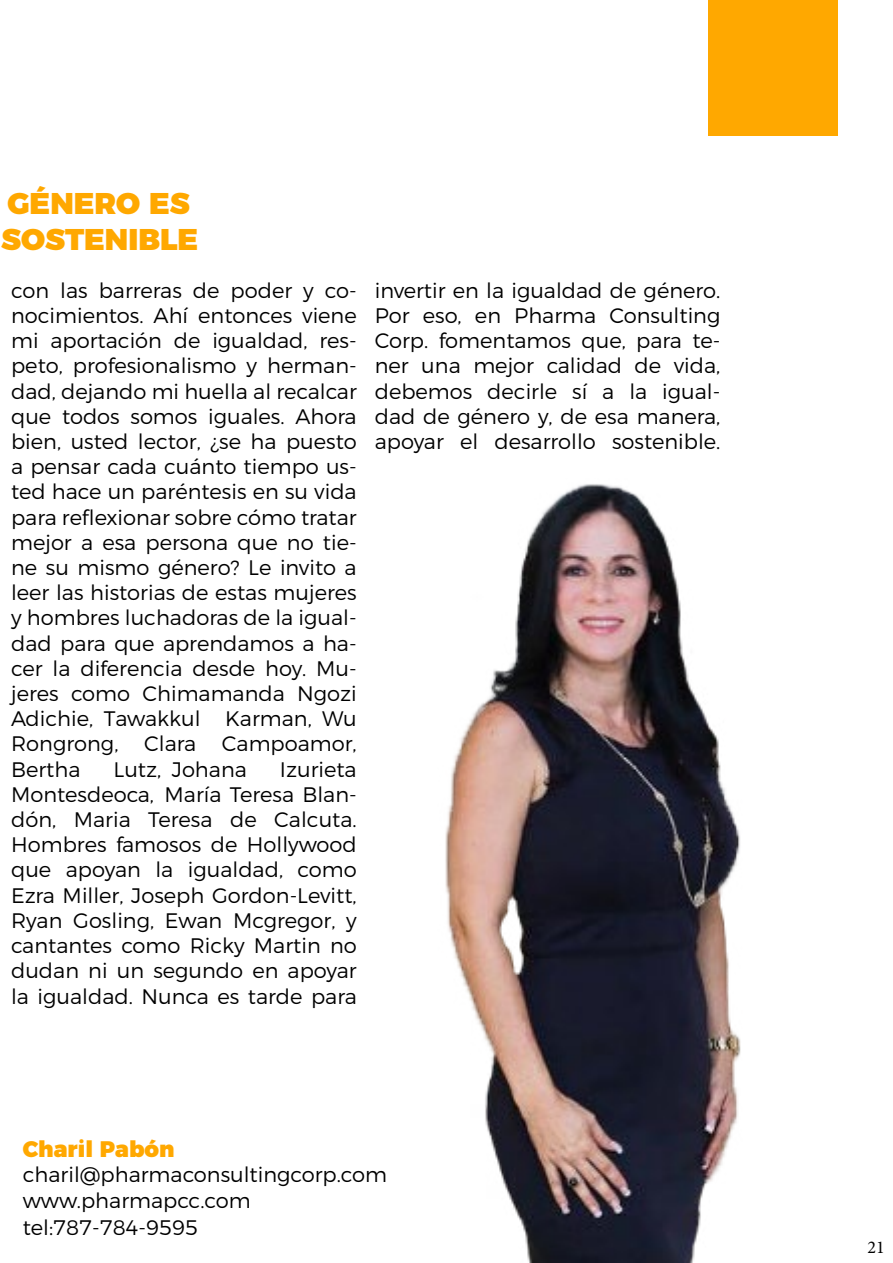
<style>
.page{position:relative;width:893px;height:1263px;background:#fff}
.page>*{position:absolute;margin:0;border:0;box-sizing:border-box;transform-origin:0 0}
.t1{font:900 30px/36px "Montserrat";color:#ffa800}
.t2{font:900 22.5px "Montserrat";color:#ffa800}
.t3{font:300 21px/25.2px "Montserrat";color:#000;text-align:justify}
.t4{font:18px "Minion Pro";color:#000}
</style>
<div class="page">
<div style="left:708px;top:0;width:129px;height:136px;background:#ffa800"></div>
<img style="left:445px;top:484px;width:296px;height:779px">
<h1 class="t1" style="left:1px;top:183px;width:199px">GÉNERO ES<br>SOSTENIBLE</h1>
<p class="t3" style="left:11px;top:276px;width:347px">con las barreras de poder y co&shy;nocimientos. Ahí entonces viene mi aportación de igualdad, res&shy;peto, profesionalismo y herman&shy;dad, dejando mi huella al recalcar que todos somos iguales. Ahora bien, usted lector, ¿se ha puesto a pensar cada cuánto tiempo us&shy;ted hace un paréntesis en su vida para reflexionar sobre cómo tratar mejor a esa persona que no tie&shy;ne su mismo género? Le invito a leer las historias de estas mujeres y hombres luchadoras de la igual&shy;dad para que aprendamos a ha&shy;cer la diferencia desde hoy. Mu&shy;jeres como Chimamanda Ngozi Adichie, Tawakkul Karman, Wu Rongrong, Clara Campoamor, Bertha</p>
<p class="t3" style="left:114px;top:755px;width:135px">Lutz, Johana</p>
<p class="t3" style="left:11px;top:755px;width:347px;text-indent:269px">Izurieta Montesdeoca, María Teresa Blan&shy;dón, Maria Teresa de Calcuta.<br>Hombres famosos de Hollywood que apoyan la igualdad, como Ezra Miller, Joseph Gordon-Levitt, Ryan Gosling, Ewan Mcgregor, y cantantes como Ricky Martin no dudan ni un segundo en apoyar la igualdad. Nunca es tarde para</p>
<p class="t3" style="left:375px;top:276px;width:347px">invertir en la igualdad de género.<br>Por eso, en Pharma Consulting Corp. fomentamos que, para te&shy;ner una mejor calidad de vida, debemos decirle sí a la igual&shy;dad de género y, de esa manera, apoyar el desarrollo sostenible.</p>
<p class="t2" style="left:23px;top:1130px;width:153px">Charil Pabón</p>
<p class="t3" style="left:23px;top:1160px;width:366px;line-height:26.1px;text-align:left">charil@pharmaconsultingcorp.com www.pharmapcc.com tel:787-784-9595</p>
<p class="t4" style="left:867px;top:1235px;width:19px">21</p>
</div>
